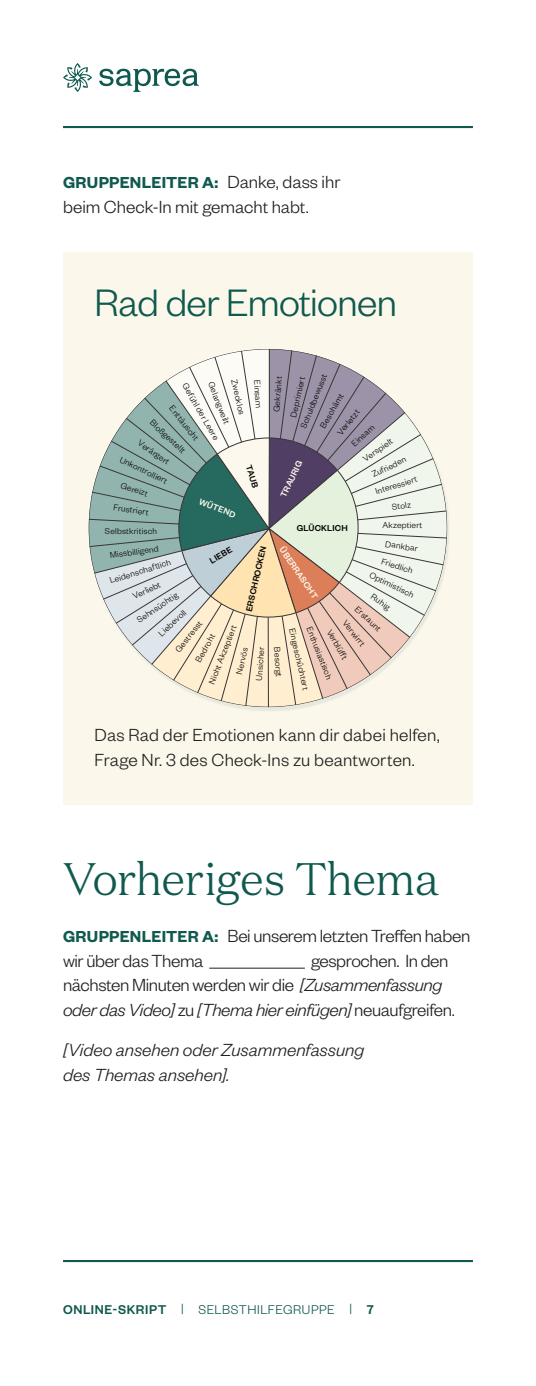
<style>
.page{position:relative;width:536px;height:1386px;background:#fff}
.page>*{position:absolute;margin:0;border:0;box-sizing:border-box;transform-origin:0 0}
.t1{font:300 45.5px "Domaine Text";letter-spacing:-.02em;color:#0f594e}
.t2{font:300 42px "Founders Grotesk";letter-spacing:-.015em;color:#0f594e}
.Body{font:300 19.25px/24.5px "Founders Grotesk";letter-spacing:-.015em;color:#231f20}
.Text__Bullet_List{font:300 19.25px/24.5px "Founders Grotesk";letter-spacing:.01em;color:#231f20}
.Body-2{font:italic 300 19.25px/24.5px "Founders Grotesk";color:#231f20}
.Body-3{font:600 17.5px "Founders Grotesk";letter-spacing:.02em;color:#0f594e}
.t3{font:300 14px "Founders Grotesk";letter-spacing:.03em;color:#0f594e}
.t4{font:300 9.45px "Founders Grotesk";letter-spacing:.02em;color:#050504}
.t5{font:500 9.45px "Founders Grotesk";letter-spacing:.02em;color:#050504}
.t6{font:500 9.45px "Founders Grotesk";color:#fcf8ec}
.s1{font-weight:300;font-size:19.25px;color:#231f20}
.s2{font-weight:600;font-size:17.5px;color:#0f594e}
.s3{font-style:italic}
.s4{font-weight:500}
</style>
<div class="page">
<hr style="left:63px;top:1260px;width:409px;height:2px;background:#0f594e">
<hr style="left:63px;top:126px;width:409px;height:2px;background:#0f594e">
<svg style="left:99px;top:69px;width:100px;height:23px"></svg>
<svg style="left:63px;top:63px;width:29px;height:29px"></svg>
<hr style="left:209px;top:968px;width:96px;height:1px;background:#231f20">
<div style="left:63px;top:252px;width:409px;height:553px;background:#fbf8eb"></div>
<div style="left:88px;top:350px;width:363px;height:363px;background:#415464;opacity:.1"></div>
<div style="left:89px;top:349px;width:358px;height:358px;background:#fbf8eb"></div>
<svg style="left:87px;top:348px;width:361px;height:361px;background:#c2c3bb"></svg>
<p class="Body-3" style="left:63px;top:172px;width:279px">GRUPPENLEITER A: <span class="s1">Danke, dass ihr</span></p>
<p class="Body" style="left:63px;top:193px;width:247px">beim Check-In mit gemacht habt.</p>
<h3 class="t2" style="left:94px;top:277px;width:304px">Rad der Emotionen</h3>
<p class="t4" style="left:298px;top:426px;width:60px;rotate:-69deg">Schuldbewusst</p>
<p class="t4" style="left:271px;top:412px;width:37px;rotate:-86deg">Gekränkt</p>
<p class="t4" style="left:287px;top:416px;width:43px;rotate:-77deg">Deprimiert</p>
<p class="t4" style="left:216px;top:380px;width:46px;rotate:69deg">Gelangweilt</p>
<p class="t4" style="left:240px;top:378px;width:37px;rotate:77deg">Zwecklos</p>
<p class="t4" style="left:263px;top:380px;width:29px;rotate:86deg">Einsam</p>
<p class="t4" style="left:190px;top:381px;width:66px;rotate:60deg">Gefühl der Leere</p>
<p class="t4" style="left:317px;top:425px;width:40px;rotate:-60deg">Beschämt</p>
<p class="t4" style="left:175px;top:403px;width:43px;rotate:51deg">Enttäuscht</p>
<p class="t4" style="left:334px;top:430px;width:31px;rotate:-51deg">Verletzt</p>
<p class="t4" style="left:155px;top:417px;width:46px;rotate:43deg">Bloßgestellt</p>
<p class="t4" style="left:349px;top:441px;width:29px;rotate:-43deg">Einsam</p>
<p class="t4" style="left:360px;top:455px;width:35px;rotate:-34deg">Verspielt</p>
<p class="t4" style="left:142px;top:437px;width:38px;rotate:34deg">Verärgert</p>
<p class="t4" style="left:123px;top:454px;width:53px;rotate:26deg">Unkontrolliert</p>
<p class="t4" style="left:123px;top:480px;width:29px;rotate:17deg">Gereizt</p>
<p class="t4" style="left:114px;top:501px;width:37px;rotate:9deg">Frustriert</p>
<p class="t4" style="left:105px;top:525px;width:54px">Selbstkritisch</p>
<p class="t4" style="left:109px;top:550px;width:50px;rotate:-9deg">Missbilligend</p>
<p class="t4" style="left:108px;top:575px;width:65px;rotate:-17deg">Leidenschaftlich</p>
<p class="t4" style="left:131px;top:592px;width:31px;rotate:-26deg">Verliebt</p>
<p class="t4" style="left:370px;top:470px;width:38px;rotate:-26deg">Zufrieden</p>
<p class="t6" style="left:277px;top:494px;width:41px;rotate:-64deg">TRAURIG</p>
<p class="t5" style="left:254px;top:463px;width:25px;rotate:73deg">TAUB</p>
<p class="t4" style="left:374px;top:486px;width:45px;rotate:-17deg">Interessiert</p>
<p class="t6" style="left:201px;top:496px;width:40px;rotate:21deg">WÜTEND</p>
<p class="t5" style="left:207px;top:556px;width:26px;rotate:-30deg">LIEBE</p>
<p class="t5" style="left:243px;top:610px;width:68px;rotate:-77deg">ERSCHROCKEN</p>
<p class="t6" style="left:287px;top:544px;width:62px;rotate:56deg">ÜBERRASCHT</p>
<p class="t4" style="left:391px;top:502px;width:21px;rotate:-9deg">Stolz</p>
<p class="t4" style="left:382px;top:519px;width:41px">Akzeptiert</p>
<p class="t5" style="left:296px;top:522px;width:52px">GLÜCKLICH</p>
<p class="t4" style="left:386px;top:538px;width:34px;rotate:9deg">Dankbar</p>
<p class="t4" style="left:383px;top:556px;width:34px;rotate:17deg">Friedlich</p>
<p class="t4" style="left:372px;top:569px;width:50px;rotate:26deg">Optimistisch</p>
<p class="t4" style="left:135px;top:616px;width:49px;rotate:-34deg">Sehnsüchtig</p>
<p class="t4" style="left:375px;top:591px;width:23px;rotate:34deg">Ruhig</p>
<p class="t4" style="left:360px;top:603px;width:34px;rotate:43deg">Erstaunt</p>
<p class="t4" style="left:156px;top:630px;width:36px;rotate:-43deg">Liebevoll</p>
<p class="t4" style="left:348px;top:618px;width:32px;rotate:51deg">Verwirrt</p>
<p class="t4" style="left:172px;top:647px;width:39px;rotate:-51deg">Gestresst</p>
<p class="t4" style="left:206px;top:682px;width:64px;rotate:-69deg">Nicht Akzeptiert</p>
<p class="t4" style="left:297px;top:627px;width:64px;rotate:77deg">Eingeschüchtert</p>
<p class="t4" style="left:315px;top:625px;width:57px;rotate:69deg">Enthusiastisch</p>
<p class="t4" style="left:334px;top:627px;width:35px;rotate:60deg">Verblüff t</p>
<p class="t4" style="left:192px;top:658px;width:32px;rotate:-60deg">Bedroht</p>
<p class="t4" style="left:233px;top:673px;width:29px;rotate:-77deg">Nervös</p>
<p class="t4" style="left:253px;top:680px;width:35px;rotate:-86deg">Unsicher</p>
<p class="t4" style="left:283px;top:647px;width:31px;rotate:86deg">Besorgt</p>
<p class="Text__Bullet_List" style="left:94px;top:722px;width:346px">Das Rad der Emotionen kann dir dabei helfen,<br>Frage Nr. 3 des Check-Ins zu beantworten.</p>
<h2 class="t1" style="left:63px;top:851px;width:377px">Vorheriges Thema</h2>
<p class="Body" style="left:63px;top:923px;width:408px"><span class="s2">GRUPPENLEITER A:</span> Bei unserem letzten Treffen haben wir über das Thema</p>
<p class="Body" style="left:63px;top:947px;width:393px;text-indent:248px">gesprochen. In den nächsten Minuten werden wir die <span class="s3">[Zusammenfassung oder das Video]</span> zu <span class="s3">[Thema hier einfügen]</span> neuaufgreifen.</p>
<p class="Body-2" style="left:63px;top:1037px;width:302px">[Video ansehen oder Zusammenfassung des Themas ansehen].</p>
<h3 class="t3" style="left:63px;top:1301px;width:312px"><span class="s4">ONLINE-SKRIPT</span> | SELBSTHILFEGRUPPE | <span class="s4">7</span></h3>
</div>
